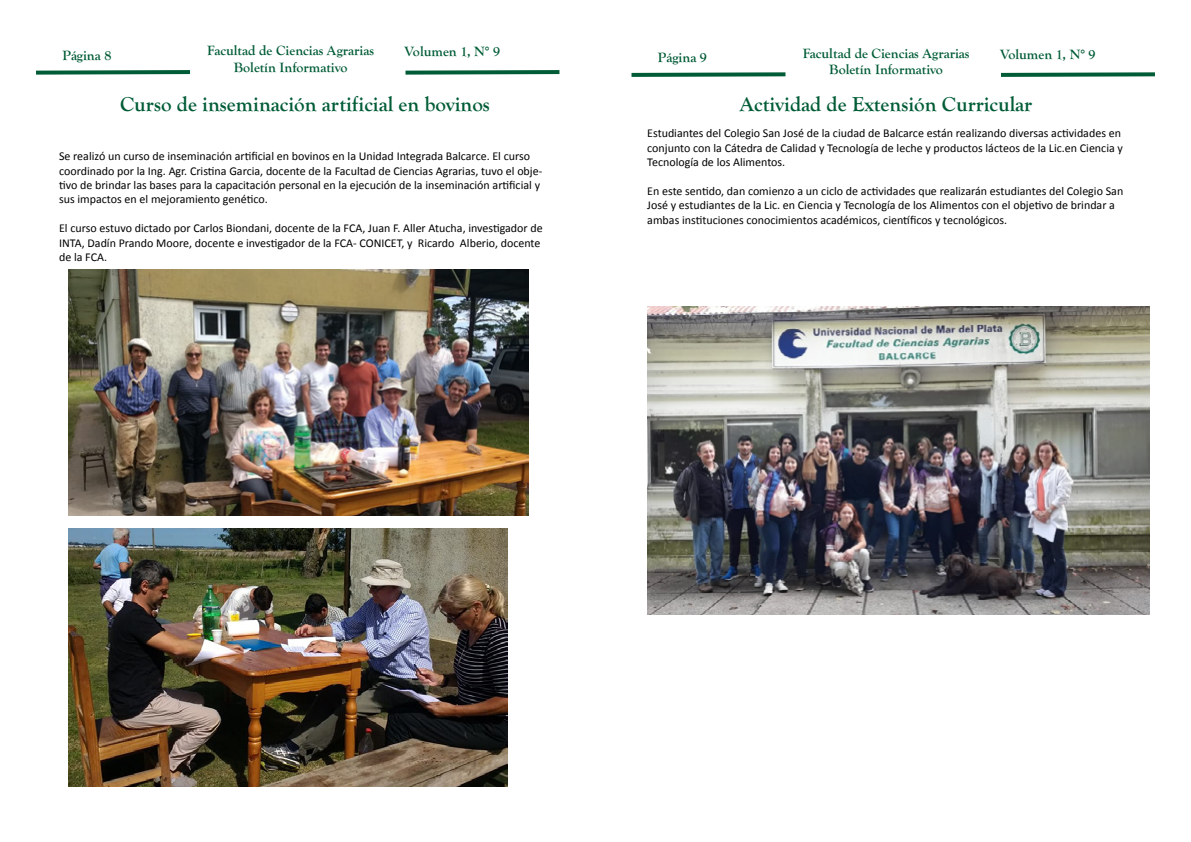
<style>
.page{position:relative;width:1191px;height:842px;background:#fff}
.page>*{position:absolute;margin:0;border:0;box-sizing:border-box;transform-origin:0 0}
.t1{font:700 21px "Goudy Old Style T";color:#005c36}
.t2{font:700 14px "Goudy Old Style T";color:#005c36}
.t3{font:700 14px "Goudy Old Style T";color:#005b35}
.t4{font:12px/14.4px "Calibri";color:#000}
</style>
<div class="page">
<svg style="left:1001px;top:72px;width:154px;height:5px"></svg>
<svg style="left:631px;top:72px;width:155px;height:5px"></svg>
<img style="left:647px;top:307px;width:502px;height:308px">
<svg style="left:405px;top:70px;width:155px;height:5px"></svg>
<svg style="left:36px;top:70px;width:154px;height:5px"></svg>
<img style="left:68px;top:269px;width:460px;height:246px">
<img style="left:68px;top:529px;width:439px;height:258px">
<p class="t3" style="left:62px;top:47px;width:50px">Página 8</p>
<p class="t2" style="left:207px;top:43px;width:168px">Facultad de Ciencias Agrarias</p>
<p class="t2" style="left:234px;top:60px;width:115px">Boletín Informativo</p>
<p class="t2" style="left:404px;top:44px;width:97px">Volumen 1, N° 9</p>
<p class="t1" style="left:120px;top:92px;width:371px">Curso de inseminación artificial en bovinos</p>
<p class="t4" style="left:59px;top:149px;width:485px">Se realizó un curso de inseminación artificial en bovinos en la Unidad Integrada Balcarce. El curso coordinado por la Ing. Agr. Cristina Garcia, docente de la Facultad de Ciencias Agrarias, tuvo el obje&shy;tivo de brindar las bases para la capacitación personal en la ejecución de la inseminación artificial y sus impactos en el mejoramiento genético.</p>
<p class="t4" style="left:59px;top:221px;width:485px">El curso estuvo dictado por Carlos Biondani, docente de la FCA, Juan F. Aller Atucha, investigador de<br>INTA, Dadín Prando Moore, docente e investigador de la FCA- CONICET, y Ricardo Alberio, docente de la FCA.</p>
<p class="t3" style="left:658px;top:49px;width:50px">Página 9</p>
<p class="t2" style="left:802px;top:45px;width:168px">Facultad de Ciencias Agrarias</p>
<p class="t2" style="left:829px;top:62px;width:115px">Boletín Informativo</p>
<p class="t2" style="left:1000px;top:46px;width:97px">Volumen 1, N° 9</p>
<p class="t1" style="left:740px;top:92px;width:294px">Actividad de Extensión Curricular</p>
<p class="t4" style="left:647px;top:126px;width:477px">Estudiantes del Colegio San José de la ciudad de Balcarce están realizando diversas actividades en conjunto con la Cátedra de Calidad y Tecnología de leche y productos lácteos de la Lic.en Ciencia y<br>Tecnología de los Alimentos.</p>
<p class="t4" style="left:647px;top:184px;width:477px">En este sentido, dan comienzo a un ciclo de actividades que realizarán estudiantes del Colegio San<br>José y estudiantes de la Lic. en Ciencia y Tecnología de los Alimentos con el objetivo de brindar a ambas instituciones conocimientos académicos, científicos y tecnológicos.</p>
</div>
